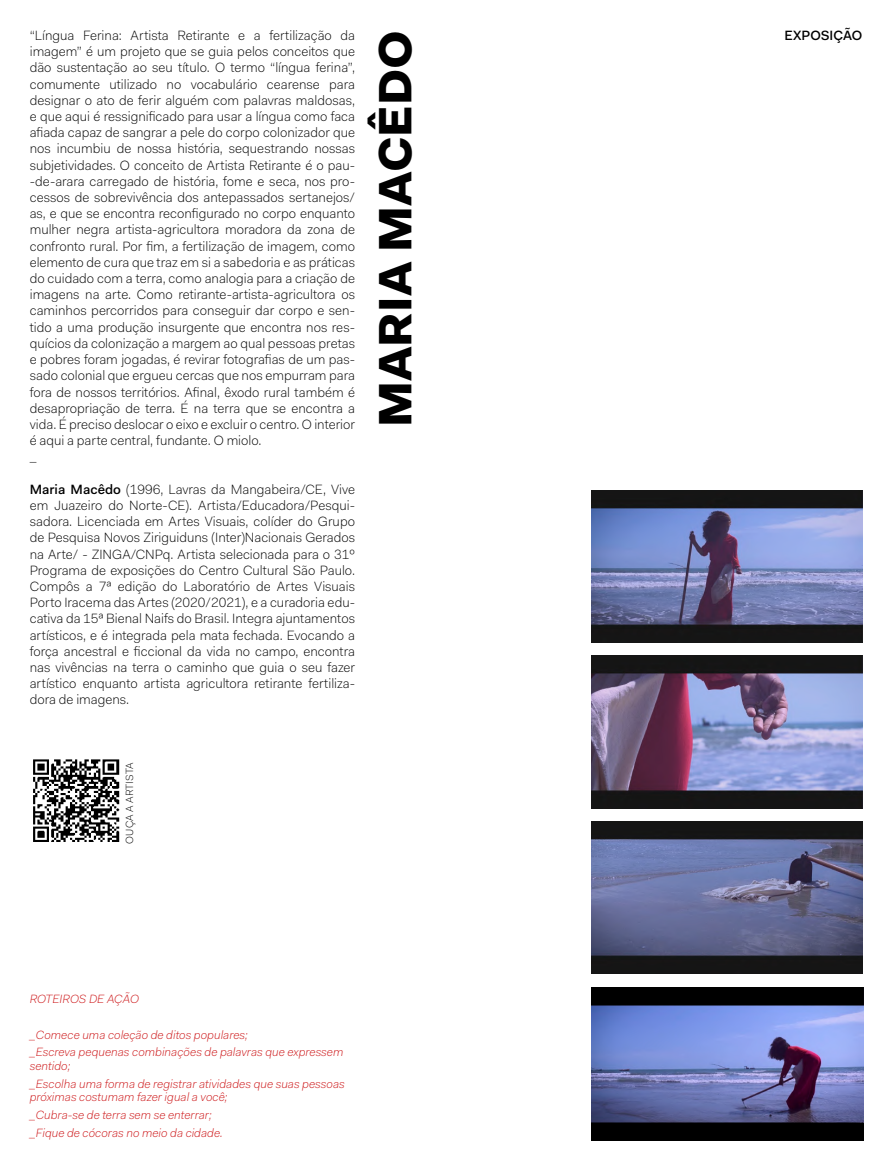
<style>
.page{position:relative;width:893px;height:1170px;background:#fff}
.page>*{position:absolute;margin:0;border:0;box-sizing:border-box;transform-origin:0 0}
.t1{font:900 46.95px "Fakt Pro";color:#000}
.Corpo_texto{font:300 13.5px/16.2px "Fakt Pro";color:#000;text-align:justify}
.Corpo_texto-2{font:500 13.5px "Fakt Pro";color:#000}
.Texto_Educativo{font:italic 300 12px/13.5px "Fakt Pro";color:#cd1719}
.t2{font:300 10.5px "Fakt Pro";letter-spacing:.01em;color:#000}
.s1{font-weight:500}
</style>
<div class="page">
<img style="left:592px;top:490px;width:270px;height:152px">
<img style="left:592px;top:655px;width:270px;height:153px">
<img style="left:592px;top:821px;width:270px;height:152px">
<img style="left:592px;top:987px;width:271px;height:153px">
<img style="left:33px;top:759px;width:87px;height:83px">
<p class="Corpo_texto" style="left:30px;top:27px;width:327px">“Língua Ferina: Artista Retirante e a fertilização da imagem” é um projeto que se guia pelos conceitos que dão sustentação ao seu título. O termo “língua ferina”, comumente utilizado no vocabulário cearense para designar o ato de ferir alguém com palavras maldosas, e que aqui é ressignificado para usar a língua como faca afiada capaz de sangrar a pele do corpo colonizador que nos incumbiu de nossa história, sequestrando nossas subjetividades. O conceito de Artista Retirante é o pau--de-arara carregado de história, fome e seca, nos pro&shy;cessos de sobrevivência dos antepassados sertanejos/ as, e que se encontra reconfigurado no corpo enquanto mulher negra artista-agricultora moradora da zona de confronto rural. Por fim, a fertilização de imagem, como elemento de cura que traz em si a sabedoria e as práticas do cuidado com a terra, como analogia para a criação de imagens na arte. Como retirante-artista-agricultora os caminhos percorridos para conseguir dar corpo e sen&shy;tido a uma produção insurgente que encontra nos res&shy;quícios da colonização a margem ao qual pessoas pretas e pobres foram jogadas, é revirar fotografias de um pas&shy;sado colonial que ergueu cercas que nos empurram para fora de nossos territórios. Afinal, êxodo rural também é desapropriação de terra. É na terra que se encontra a vida. É preciso deslocar o eixo e excluir o centro. O interior é aqui a parte central, fundante. O miolo.</p>
<p class="Corpo_texto" style="left:30px;top:448px;width:8px">_</p>
<p class="Corpo_texto" style="left:30px;top:481px;width:327px"><span class="s1">Maria Macêdo</span> (1996, Lavras da Mangabeira/CE, Vive em Juazeiro do Norte-CE). Artista/Educadora/Pesqui&shy;sadora. Licenciada em Artes Visuais, colíder do Grupo de Pesquisa Novos Ziriguiduns (Inter)Nacionais Gerados na Arte/ - ZINGA/CNPq. Artista selecionada para o 31º Programa de exposições do Centro Cultural São Paulo.<br>Compôs a 7ª edição do Laboratório de Artes Visuais Porto Iracema das Artes (2020/2021), e a curadoria edu&shy;cativa da 15ª Bienal Naifs do Brasil. Integra ajuntamentos artísticos, e é integrada pela mata fechada. Evocando a força ancestral e ficcional da vida no campo, encontra nas vivências na terra o caminho que guia o seu fazer artístico enquanto artista agricultora retirante fertiliza&shy;dora de imagens.</p>
<p class="t1" style="left:364px;top:427px;width:399px;rotate:-90deg">MARIA MACÊDO</p>
<p class="t2" style="left:122px;top:843px;width:82px;rotate:-90deg">OUÇA A ARTISTA</p>
<p class="Texto_Educativo" style="left:30px;top:991px;width:111px">ROTEIROS DE AÇÃO</p>
<p class="Texto_Educativo" style="left:30px;top:1027px;width:220px">_Comece uma coleção de ditos populares;</p>
<p class="Texto_Educativo" style="left:30px;top:1045px;width:315px">_Escreva pequenas combinações de palavras que expressem sentido;</p>
<p class="Texto_Educativo" style="left:30px;top:1076px;width:317px">_Escolha uma forma de registrar atividades que suas pessoas próximas costumam fazer igual a você;</p>
<p class="Texto_Educativo" style="left:30px;top:1107px;width:184px">_Cubra-se de terra sem se enterrar;</p>
<p class="Texto_Educativo" style="left:30px;top:1125px;width:195px">_Fique de cócoras no meio da cidade.</p>
<p class="Corpo_texto-2" style="left:785px;top:26px;width:79px">EXPOSIÇÃO</p>
</div>
